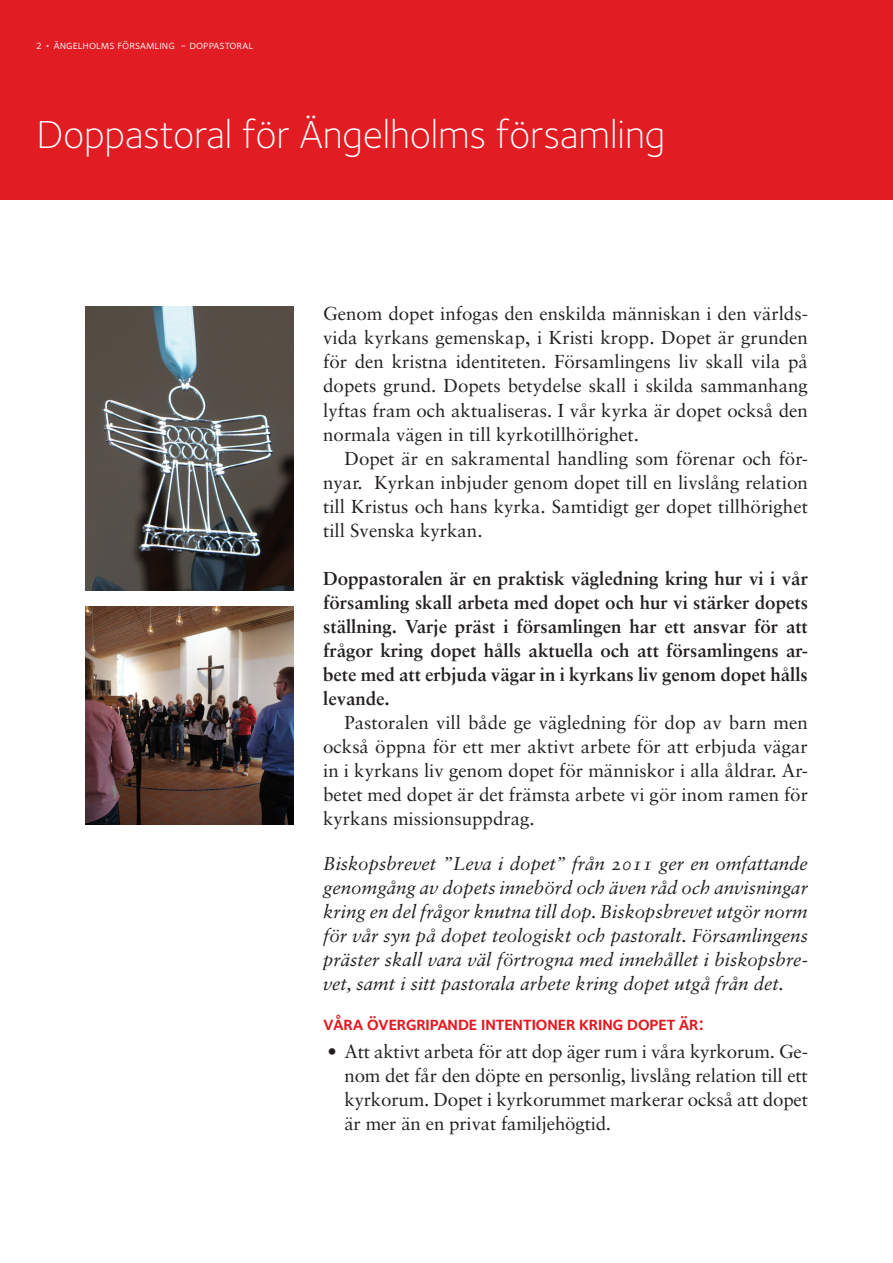
<style>
.page{position:relative;width:893px;height:1263px;background:#fff}
.page>*{position:absolute;margin:0;border:0;box-sizing:border-box;transform-origin:0 0}
.t1{font:40.5px "Foundry Sterling Light OSF";color:#fff}
.Underrubriker{font:19.5px "Foundry Sterling Demi Expert";letter-spacing:-.035em;color:#e21a21}
.Styckeformat__1{font:18.75px/24px "Sabon CE";color:#231f20;text-align:justify}
.t2{font:18.75px/24px "Sabon Italic Os F";color:#231f20;text-align:justify}
.t3{font:700 18.75px/24px "Sabon LT";color:#231f20;text-align:justify}
.t4{font:12px "Foundry Sterling Book Expert";color:#fff}
</style>
<div class="page">
<div style="left:0;top:0;width:893px;height:200px;background:#e21a21"></div>
<img style="left:86px;top:306px;width:207px;height:284px">
<img style="left:86px;top:607px;width:207px;height:218px">
<p class="t4" style="left:36px;top:38px;width:218px">2 • ängelholms församling - doppastoral</p>
<p class="t1" style="left:36px;top:111px;width:630px">Doppastoral för Ängelholms församling</p>
<p class="Styckeformat__1" style="left:323px;top:302px;width:486px">Genom dopet infogas den enskilda människan i den världs&shy;vida kyrkans gemenskap, i Kristi kropp. Dopet är grunden för den kristna identiteten. Församlingens liv skall vila på dopets grund. Dopets betydelse skall i skilda sammanhang lyftas fram och aktualiseras. I vår kyrka är dopet också den normala vägen in till kyrkotillhörighet.</p>
<p class="Styckeformat__1" style="left:323px;top:446px;width:486px;text-indent:21px">Dopet är en sakramental handling som förenar och för&shy;nyar. Kyrkan inbjuder genom dopet till en livslång relation till Kristus och hans kyrka. Samtidigt ger dopet tillhörighet till Svenska kyrkan.</p>
<p class="t3" style="left:323px;top:566px;width:486px">Doppastoralen är en praktisk vägledning kring hur vi i vår församling skall arbeta med dopet och hur vi stärker dopets ställning. Varje präst i församlingen har ett ansvar för att frågor kring dopet hålls aktuella och att församlingens ar&shy;bete med att erbjuda vägar in i kyrkans liv genom dopet hålls levande.</p>
<p class="Styckeformat__1" style="left:323px;top:710px;width:486px;text-indent:21px">Pastoralen vill både ge vägledning för dop av barn men också öppna för ett mer aktivt arbete för att erbjuda vägar in i kyrkans liv genom dopet för människor i alla åldrar. Ar&shy;betet med dopet är det främsta arbete vi gör inom ramen för kyrkans missionsuppdrag.</p>
<p class="t2" style="left:323px;top:851px;width:486px">Biskopsbrevet ”Leva i dopet” från 2011 ger en omfattande genomgång av dopets innebörd och även råd och anvisningar kring en del frågor knutna till dop. Biskopsbrevet utgör norm för vår syn på dopet teologiskt och pastoralt. Församlingens präster skall vara väl förtrogna med innehållet i biskopsbre&shy;vet, samt i sitt pastorala arbete kring dopet utgå från det.</p>
<p class="Underrubriker" style="left:323px;top:1011px;width:382px">våra övergripande intentioner kring dopet är:</p>
<p class="Styckeformat__1" style="left:344px;top:1039px;width:465px;text-indent:-17px">• Att aktivt arbeta för att dop äger rum i våra kyrkorum. Ge&shy;nom det får den döpte en personlig, livslång relation till ett kyrkorum. Dopet i kyrkorummet markerar också att dopet är mer än en privat familjehögtid.</p>
</div>
